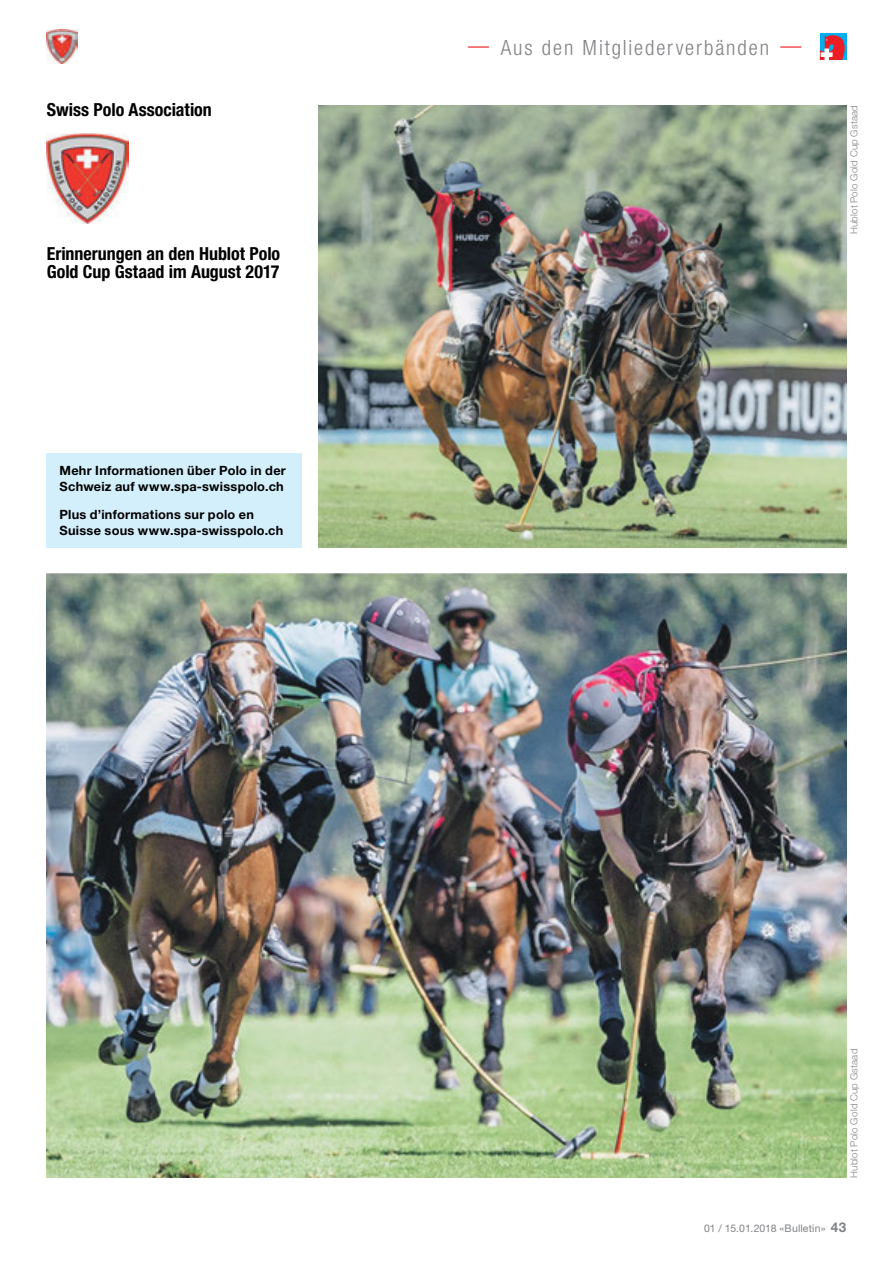
<style>
.page{position:relative;width:893px;height:1263px;background:#fff}
.page>*{position:absolute;margin:0;border:0;box-sizing:border-box;transform-origin:0 0}
.t1{font:300 condensed 21px "Helvetica Neue LT Std";letter-spacing:.09em;color:#808285}
.t2{font:700 condensed 18px/18px "Helvetica Neue LT Std";color:#000}
.t3{font:700 12.75px/16.5px "Helvetica Neue LT Std";letter-spacing:.02em;color:#000}
.t4{font:10.5px "Helvetica Neue LT Std";letter-spacing:.01em;color:#808285}
.t5{font:300 9.75px "Helvetica Neue LT Std";letter-spacing:.02em;color:#808285}
.s1{color:#ed1d24}
.s2{font-weight:700;font-size:13.5px}
</style>
<div class="page">
<div style="left:820px;top:34px;width:26px;height:26px;background:#00aeef"></div>
<svg style="left:820px;top:35px;width:25px;height:25px"></svg>
<img style="left:47px;top:30px;width:31px;height:34px">
<img style="left:47px;top:134px;width:82px;height:89px">
<img style="left:319px;top:105px;width:527px;height:443px">
<img style="left:47px;top:574px;width:799px;height:604px">
<div style="left:47px;top:453px;width:255px;height:95px;background:#d4effc"></div>
<h2 class="t2" style="left:47px;top:100px;width:167px">Swiss Polo Association</h2>
<h2 class="t2" style="left:47px;top:244px;width:235px">Erinnerungen an den Hublot Polo<br>Gold Cup Gstaad im August 2017</h2>
<p class="t3" style="left:60px;top:462px;width:228px">Mehr Informationen über Polo in der<br>Schweiz auf www.spa-swisspolo.ch</p>
<p class="t3" style="left:60px;top:505px;width:225px">Plus d’informations sur polo en<br>Suisse sous www.spa-swisspolo.ch</p>
<h1 class="t1" style="left:468px;top:35px;width:335px"><span class="s1">—</span> Aus den Mitgliederverbänden <span class="s1">—</span></h1>
<p class="t5" style="left:848px;top:234px;width:131px;rotate:-90deg">Hublot Polo Gold Cup Gstaad</p>
<p class="t5" style="left:848px;top:1178px;width:131px;rotate:-90deg">Hublot Polo Gold Cup Gstaad</p>
<p class="t4" style="left:704px;top:1222px;width:144px">01 / 15.01.2018 «Bulletin» <span class="s2">43</span></p>
</div>
